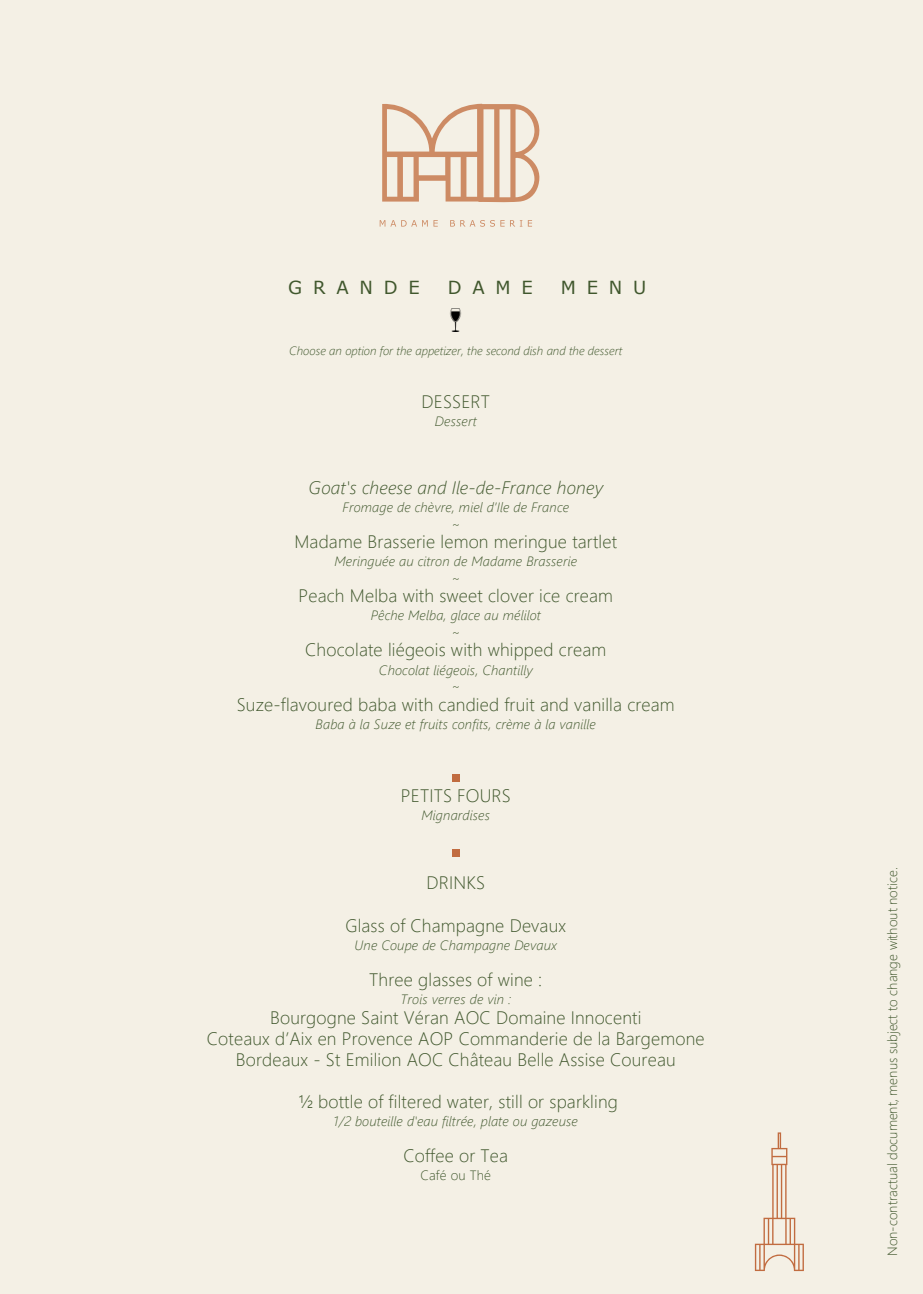
<style>
.page{position:relative;width:923px;height:1294px;background:#fff}
.page>*{position:absolute;margin:0;border:0;box-sizing:border-box;transform-origin:0 0}
.t1{font:300 18px/21px "Segoe UI";letter-spacing:.01em;color:#40572d;text-align:center}
.t2{font:italic 300 18px "Segoe UI";letter-spacing:.01em;color:#40572d}
.t3{font:18px "Verdana";letter-spacing:.6em;color:#40572d}
.t4{font:italic 300 13.5px/16.2px "Segoe UI";letter-spacing:.015em;color:#40572d;text-align:center}
.t5{font:300 13.5px "Segoe UI";color:#40572d}
.t6{font:italic 300 12px "Segoe UI";color:#40572d}
</style>
<div class="page">
<div style="left:0;top:0;width:923px;height:1293px;background:#f4f0e5"></div>
<svg style="left:380px;top:220px;width:58px;height:6px"></svg>
<svg style="left:450px;top:220px;width:72px;height:7px"></svg>
<svg style="left:528px;top:220px;width:4px;height:6px"></svg>
<svg style="left:382px;top:103px;width:158px;height:100px"></svg>
<div style="left:452px;top:848px;width:8px;height:8px;background:#c16c40"></div>
<img style="left:450px;top:308px;width:12px;height:23px">
<div style="left:452px;top:773px;width:8px;height:8px;background:#c16c40"></div>
<svg style="left:755px;top:1132px;width:49px;height:138px"></svg>
<p class="t3" style="left:288px;top:275px;width:133px">GRANDE</p>
<p class="t3" style="left:448px;top:275px;width:87px">DAME</p>
<p class="t3" style="left:561px;top:275px;width:87px">MENU</p>
<p class="t6" style="left:289px;top:340px;width:334px">Choose an option for the appetizer, the second dish and the dessert</p>
<p class="t1" style="left:422px;top:389px;width:70px">DESSERT</p>
<p class="t4" style="left:435px;top:411px;width:43px">Dessert</p>
<p class="t2" style="left:309px;top:471px;width:296px">Goat's cheese and Ile-de-France honey</p>
<p class="t4" style="left:343px;top:497px;width:228px">Fromage de chèvre, miel d’Ile de France ~</p>
<p class="t1" style="left:294px;top:529px;width:324px">Madame Brasserie lemon meringue tartlet</p>
<p class="t4" style="left:334px;top:551px;width:244px">Meringuée au citron de Madame Brasserie ~</p>
<p class="t1" style="left:298px;top:583px;width:316px">Peach Melba with sweet clover ice cream</p>
<p class="t4" style="left:371px;top:605px;width:172px">Pêche Melba, glace au mélilot ~</p>
<p class="t1" style="left:305px;top:637px;width:303px">Chocolate liégeois with whipped cream</p>
<p class="t4" style="left:379px;top:659px;width:155px">Chocolat liégeois, Chantilly ~</p>
<p class="t1" style="left:237px;top:691px;width:439px">Suze-flavoured baba with candied fruit and vanilla cream</p>
<p class="t4" style="left:316px;top:713px;width:282px">Baba à la Suze et fruits confits, crème à la vanille</p>
<p class="t1" style="left:401px;top:783px;width:111px">PETITS FOURS</p>
<p class="t4" style="left:421px;top:805px;width:70px">Mignardises</p>
<p class="t1" style="left:427px;top:870px;width:60px">DRINKS</p>
<p class="t1" style="left:345px;top:913px;width:222px">Glass of Champagne Devaux</p>
<p class="t4" style="left:355px;top:934px;width:204px">Une Coupe de Champagne Devaux</p>
<p class="t1" style="left:369px;top:967px;width:174px">Three glasses of wine :</p>
<p class="t4" style="left:400px;top:988px;width:112px">Trois verres de vin :</p>
<p class="t1" style="left:207px;top:1005px;width:499px">Bourgogne Saint Véran AOC Domaine Innocenti<br>Coteaux d’Aix en Provence AOP Commanderie de la Bargemone<br>Bordeaux - St Emilion AOC Château Belle Assise Coureau</p>
<p class="t1" style="left:299px;top:1089px;width:321px">½ bottle of filtered water, still or sparkling</p>
<p class="t4" style="left:334px;top:1110px;width:246px">1/2 bouteille d'eau filtrée, plate ou gazeuse</p>
<p class="t1" style="left:403px;top:1143px;width:106px">Coffee or Tea</p>
<p class="t5" style="left:420px;top:1162px;width:72px">Café ou Thé</p>
<p class="t5" style="left:879px;top:1255px;width:390px;rotate:-90deg">Non-contractual document, menus subject to change without notice.</p>
</div>
